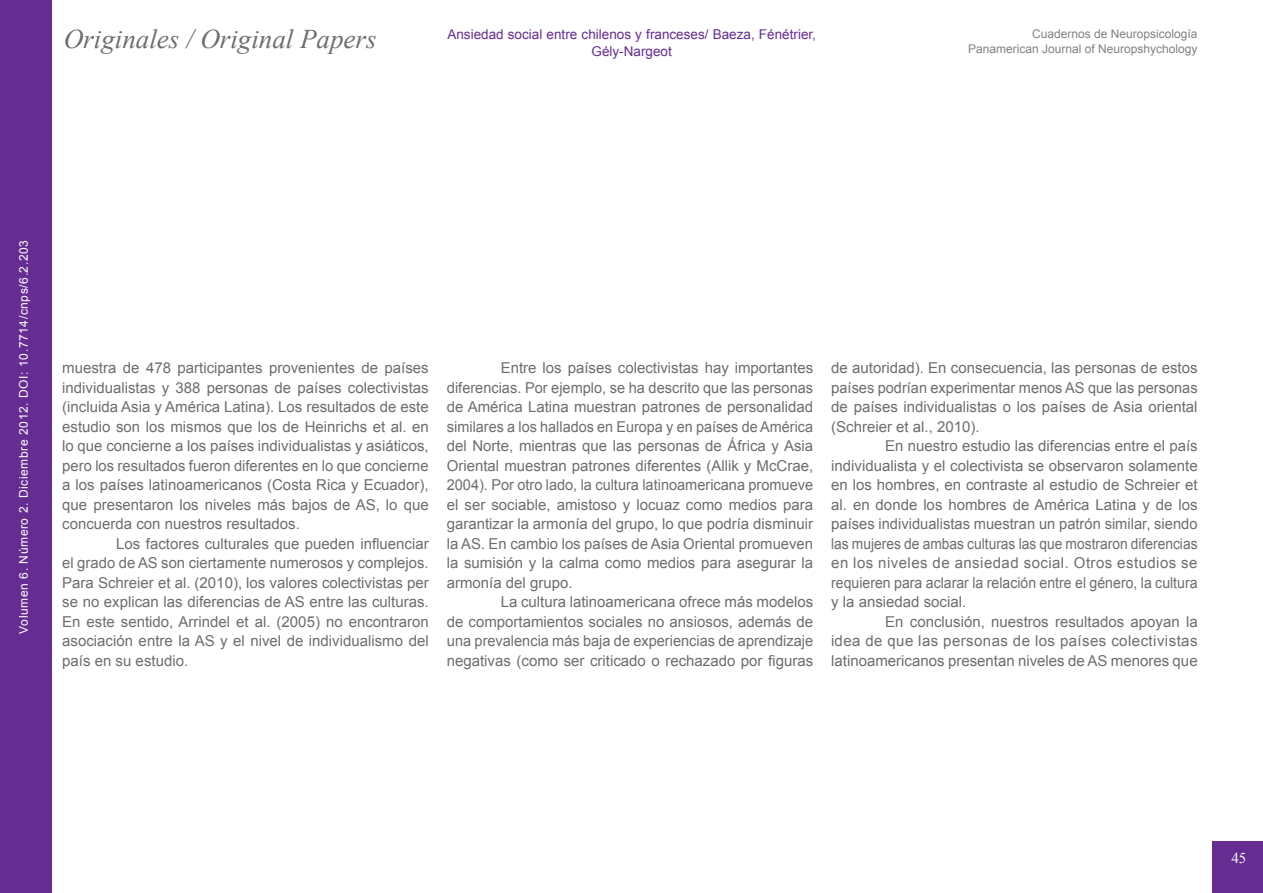
<style>
.page{position:relative;width:1263px;height:893px;background:#fff}
.page>*{position:absolute;margin:0;border:0;box-sizing:border-box;transform-origin:0 0}
.t1{font:italic 27px "Times New Roman";color:#6c6d70}
.t2{font:15px/19.5px "Arial";color:#6c6d70;text-align:justify}
.t3{font:15px/19.5px "Arial";letter-spacing:.03em;color:#6c6d70;text-align:right}
.t4{font:15px "Arial";color:#6c6d70;scale:.94 1}
.t5{font:15px "Arial";color:#6c6d70;scale:.92 1}
.t6{font:15px "Times New Roman";color:#fff}
.t7{font:13.5px/16.5px "Arial";color:#652d91;text-align:center}
.t8{font:12px "Arial";color:#808285}
.t9{font:12px "Arial";letter-spacing:.05em;color:#fff}
</style>
<div class="page">
<div style="left:0;top:0;width:51px;height:893px;background:#652d91"></div>
<div style="left:1212px;top:842px;width:51px;height:51px;background:#652d91"></div>
<p class="t1" style="left:64px;top:21px;width:314px">Originales / Original Papers</p>
<p class="t7" style="left:447px;top:27px;width:370px">Ansiedad social entre chilenos y franceses/ Baeza, Fénétrier,<br>Gély-Nargeot</p>
<p class="t8" style="left:1032px;top:26px;width:167px">Cuadernos de Neuropsicología</p>
<p class="t8" style="left:968px;top:41px;width:231px">Panamerican Journal of Neuropshychology</p>
<p class="t9" style="left:16px;top:634px;width:395px;rotate:-90deg">Volumen 6. Número 2. Diciembre 2012. DOI: 10.7714/cnps/6.2.203</p>
<p class="t2" style="left:62px;top:359px;width:368px">muestra de 478 participantes provenientes de países individualistas y 388 personas de países colectivistas (incluida Asia y América Latina). Los resultados de este estudio son los mismos que los de Heinrichs et al. en lo que concierne a los países individualistas y asiáticos, pero los resultados fueron diferentes en lo que concierne</p>
<p class="t2" style="left:62px;top:476px;width:368px">a los países latinoamericanos (Costa Rica y Ecuador), que presentaron los niveles más bajos de AS, lo que concuerda con nuestros resultados.</p>
<p class="t2" style="left:62px;top:534px;width:368px;text-align:right">Los factores culturales que pueden influenciar<br>el grado de AS son ciertamente numerosos y complejos.</p>
<p class="t2" style="left:62px;top:573px;width:368px">Para Schreier et al. (2010), los valores colectivistas per se no explican las diferencias de AS entre las culturas.<br>En este sentido, Arrindel et al. (2005) no encontraron asociación entre la AS y el nivel de individualismo del país en su estudio.</p>
<p class="t2" style="left:447px;top:359px;width:368px;text-align:right">Entre los países colectivistas hay importantes diferencias. Por ejemplo, se ha descrito que las personas</p>
<p class="t2" style="left:447px;top:398px;width:368px">de América Latina muestran patrones de personalidad similares a los hallados en Europa y en países de América</p>
<p class="t2" style="left:447px;top:437px;width:368px">del Norte, mientras que las personas de África y Asia Oriental muestran patrones diferentes (Allik y McCrae, 2004). Por otro lado, la cultura latinoamericana promueve</p>
<p class="t2" style="left:447px;top:495px;width:368px">el ser sociable, amistoso y locuaz como medios para garantizar la armonía del grupo, lo que podría disminuir la AS. En cambio los países de Asia Oriental promueven</p>
<p class="t2" style="left:447px;top:554px;width:368px">la sumisión y la calma como medios para asegurar la armonía del grupo.</p>
<p class="t2" style="left:447px;top:593px;width:368px;text-indent:54px">La cultura latinoamericana ofrece más modelos de comportamientos sociales no ansiosos, además de una prevalencia más baja de experiencias de aprendizaje</p>
<p class="t2" style="left:447px;top:651px;width:368px">negativas (como ser criticado o rechazado por figuras</p>
<p class="t2" style="left:831px;top:359px;width:368px">de autoridad). En consecuencia, las personas de estos países podrían experimentar menos AS que las personas</p>
<p class="t2" style="left:831px;top:398px;width:368px">de países individualistas o los países de Asia oriental (Schreier et al., 2010).</p>
<p class="t2" style="left:831px;top:437px;width:368px;text-indent:54px">En nuestro estudio las diferencias entre el país individualista y el colectivista se observaron solamente en los hombres, en contraste al estudio de Schreier et al. en donde los hombres de América Latina y de los países individualistas muestran un patrón similar, siendo</p>
<p class="t5" style="left:831px;top:534px;width:400px">las mujeres de ambas culturas las que mostraron diferencias</p>
<p class="t3" style="left:831px;top:554px;width:368px">en los niveles de ansiedad social. Otros estudios se</p>
<p class="t4" style="left:831px;top:573px;width:391px">requieren para aclarar la relación entre el género, la cultura</p>
<p class="t2" style="left:831px;top:593px;width:137px">y la ansiedad social.</p>
<p class="t3" style="left:831px;top:612px;width:368px">En conclusión, nuestros resultados apoyan la<br>idea de que las personas de los países colectivistas</p>
<p class="t2" style="left:831px;top:651px;width:368px">latinoamericanos presentan niveles de AS menores que</p>
<p class="t6" style="left:1231px;top:848px;width:16px">45</p>
</div>
